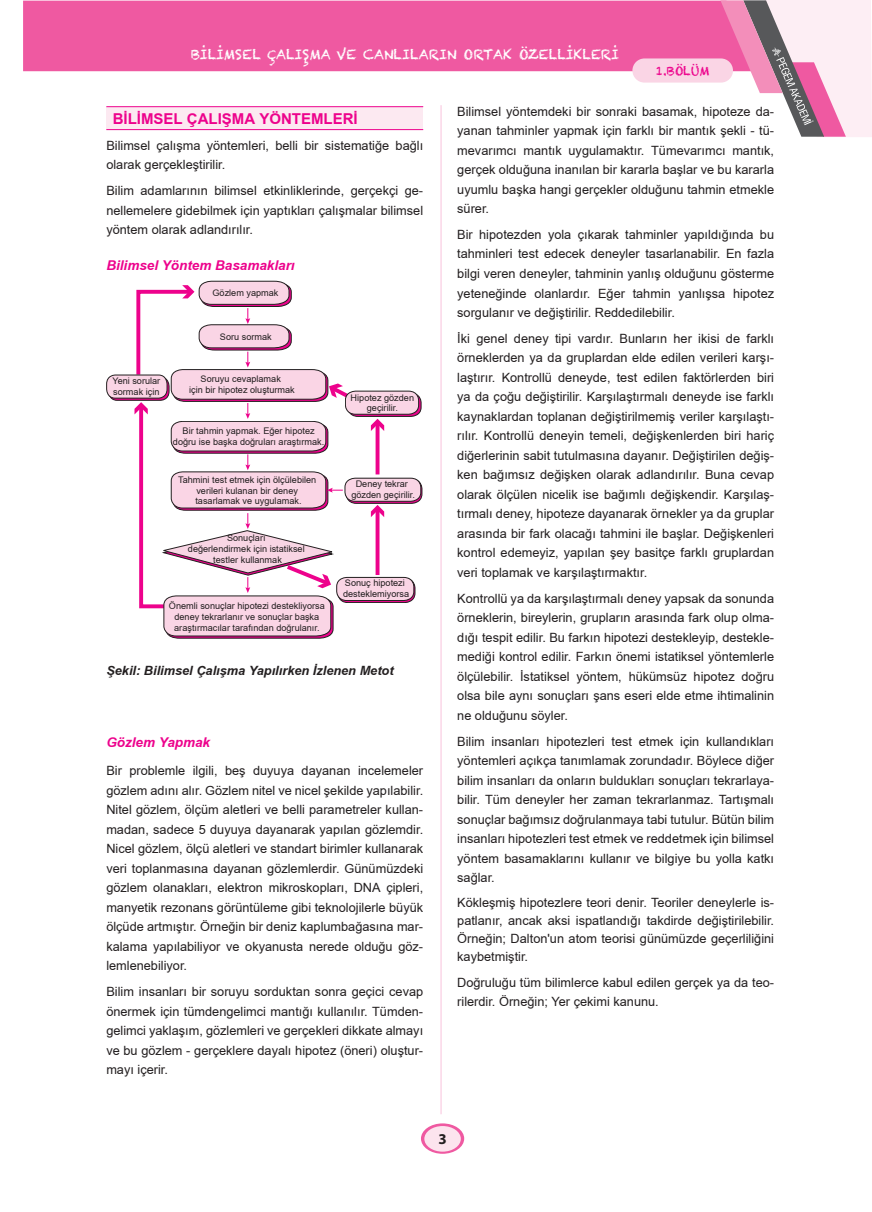
<style>
.page{position:relative;width:872px;height:1212px;background:#fff}
.page>*{position:absolute;margin:0;border:0;box-sizing:border-box;transform-origin:0 0}
.baslik_2{font:700 15px "TR Arial";color:#ed028c}
.t1{font:700 15px "Myriad Pro";color:#231f20}
.t2{font:13.5px "Chalkduster";color:#fff}
.baslik_3{font:italic 700 13.5px "TR Arial";color:#ed028c}
.METİN{font:12.75px/19.5px "TR Arial";color:#231f20;text-align:justify}
.METİN-2{font:italic 700 12.75px "TR Arial";color:#231f20}
.t3{font:12px "Chalkduster";color:#ed028c}
.t4{font:9.15px/10.9px "TR Arial";color:#231f20;text-align:center}
</style>
<div class="page">
<svg style="left:421px;top:1123px;width:43px;height:31px"></svg>
<div style="left:424px;top:1126px;width:37px;height:25px;background:#fce4ee;border-radius:50%"></div>
<hr style="left:440px;top:105px;width:2px;height:1009px;background:#ef59a1">
<div style="left:23px;top:1px;width:697px;height:70px;background:#ef59a1"></div>
<svg style="left:720px;top:0;width:152px;height:137px"></svg>
<div style="left:632px;top:58px;width:101px;height:25px;background:#fad5e5;border-radius:12px"></div>
<div style="left:106px;top:107px;width:317px;height:23px;background:#fce9f1"></div>
<hr style="left:106px;top:106px;width:317px;height:1px;background:#ed028c">
<hr style="left:106px;top:129px;width:317px;height:1px;background:#ed028c">
<svg style="left:346px;top:479px;width:76px;height:24px"></svg>
<div style="left:346px;top:479px;width:76px;height:25px;border:1px solid #231f20;border-radius:10px"></div>
<div style="left:345px;top:478px;width:76px;height:23px;background:#fad5e5;border-radius:10px"></div>
<div style="left:345px;top:478px;width:76px;height:24px;border:1px solid #231f20;border-radius:10px"></div>
<svg style="left:134px;top:281px;width:250px;height:357px"></svg>
<svg style="left:338px;top:578px;width:77px;height:24px"></svg>
<div style="left:337px;top:578px;width:78px;height:25px;border:1px solid #231f20;border-radius:10px"></div>
<div style="left:337px;top:577px;width:77px;height:23px;background:#fad5e5;border-radius:10px"></div>
<div style="left:336px;top:577px;width:78px;height:24px;border:1px solid #231f20;border-radius:10px"></div>
<svg style="left:348px;top:393px;width:73px;height:23px"></svg>
<div style="left:347px;top:393px;width:74px;height:24px;border:1px solid #231f20;border-radius:10px"></div>
<div style="left:345px;top:391px;width:73px;height:23px;background:#fad5e5;border-radius:10px"></div>
<div style="left:345px;top:391px;width:74px;height:23px;border:1px solid #231f20;border-radius:10px"></div>
<svg style="left:109px;top:377px;width:60px;height:23px"></svg>
<div style="left:108px;top:377px;width:61px;height:24px;border:1px solid #231f20;border-radius:9px"></div>
<div style="left:107px;top:375px;width:60px;height:23px;background:#fad5e5;border-radius:9px"></div>
<div style="left:106px;top:375px;width:61px;height:23px;border:1px solid #231f20;border-radius:9px"></div>
<p class="t2" style="left:191px;top:46px;width:429px">BİLİMSEL ÇALIŞMA VE CANLILARIN ORTAK ÖZELLİKLERİ</p>
<p class="t3" style="left:656px;top:64px;width:55px">1.BÖLÜM</p>
<p class="baslik_2" style="left:113px;top:108px;width:247px">BİLİMSEL ÇALIŞMA YÖNTEMLERİ</p>
<p class="METİN" style="left:106px;top:136px;width:318px">Bilimsel çalışma yöntemleri, belli bir sistematiğe bağlı olarak gerçekleştirilir.</p>
<p class="METİN" style="left:106px;top:181px;width:318px">Bilim adamlarının bilimsel etkinliklerinde, gerçekçi ge&shy;nellemelere gidebilmek için yaptıkları çalışmalar bilimsel yöntem olarak adlandırılır.</p>
<p class="baslik_3" style="left:106px;top:256px;width:190px">Bilimsel Yöntem Basamakları</p>
<p class="t4" style="left:212px;top:287px;width:68px">Gözlem yapmak</p>
<p class="t4" style="left:220px;top:331px;width:53px">Soru sormak</p>
<p class="t4" style="left:189px;top:373px;width:107px">Soruyu cevaplamak<br>için bir hipotez oluşturmak</p>
<p class="t4" style="left:173px;top:425px;width:153px">Bir tahmin yapmak. Eğer hipotez doğru ise başka doğruları araştırmak.</p>
<p class="t4" style="left:178px;top:474px;width:140px">Tahmini test etmek için ölçülebilen verileri kulanan bir deney tasarlamak ve uygulamak.</p>
<p class="t4" style="left:188px;top:533px;width:118px">Sonuçları<br>değerlendirmek için istatiksel testler kullanmak</p>
<p class="t4" style="left:169px;top:600px;width:157px">Önemli sonuçlar hipotezi destekliyorsa deney tekrarlanır ve sonuçlar başka araştırmacılar tarafından doğrulanır.</p>
<p class="t4" style="left:112px;top:376px;width:49px;text-align:left">Yeni sorular sormak için</p>
<p class="t4" style="left:350px;top:392px;width:65px">Hipotez gözden geçirilir.</p>
<p class="t4" style="left:351px;top:478px;width:65px">Deney tekrar gözden geçirilir.</p>
<p class="t4" style="left:343px;top:577px;width:68px;text-align:left">Sonuç hipotezi desteklemiyorsa</p>
<p class="METİN-2" style="left:106px;top:661px;width:289px">Şekil: Bilimsel Çalışma Yapılırken İzlenen Metot</p>
<p class="baslik_3" style="left:106px;top:733px;width:105px">Gözlem Yapmak</p>
<p class="METİN" style="left:106px;top:761px;width:318px">Bir problemle ilgili, beş duyuya dayanan incelemeler gözlem adını alır. Gözlem nitel ve nicel şekilde yapılabilir.<br>Nitel gözlem, ölçüm aletleri ve belli parametreler kullan&shy;madan, sadece 5 duyuya dayanarak yapılan gözlemdir.<br>Nicel gözlem, ölçü aletleri ve standart birimler kullanarak veri toplanmasına dayanan gözlemlerdir. Günümüzdeki gözlem olanakları, elektron mikroskopları, DNA çipleri, manyetik rezonans görüntüleme gibi teknolojilerle büyük ölçüde artmıştır. Örneğin bir deniz kaplumbağasına mar&shy;kalama yapılabiliyor ve okyanusta nerede olduğu göz&shy;lemlenebiliyor.</p>
<p class="METİN" style="left:106px;top:982px;width:318px">Bilim insanları bir soruyu sorduktan sonra geçici cevap önermek için tümdengelimci mantığı kullanılır. Tümden&shy;gelimci yaklaşım, gözlemleri ve gerçekleri dikkate almayı ve bu gözlem - gerçeklere dayalı hipotez (öneri) oluştur&shy;mayı içerir.</p>
<p class="METİN" style="left:457px;top:101px;width:318px">Bilimsel yöntemdeki bir sonraki basamak, hipoteze da&shy;yanan tahminler yapmak için farklı bir mantık şekli - tü&shy;mevarımcı mantık uygulamaktır. Tümevarımcı mantık, gerçek olduğuna inanılan bir kararla başlar ve bu kararla uyumlu başka hangi gerçekler olduğunu tahmin etmekle sürer.</p>
<p class="METİN" style="left:457px;top:225px;width:318px">Bir hipotezden yola çıkarak tahminler yapıldığında bu tahminleri test edecek deneyler tasarlanabilir. En fazla bilgi veren deneyler, tahminin yanlış olduğunu gösterme yeteneğinde olanlardır. Eğer tahmin yanlışsa hipotez sorgulanır ve değiştirilir. Reddedilebilir.</p>
<p class="METİN" style="left:457px;top:329px;width:318px">İki genel deney tipi vardır. Bunların her ikisi de farklı örneklerden ya da gruplardan elde edilen verileri karşı&shy;laştırır. Kontrollü deneyde, test edilen faktörlerden biri ya da çoğu değiştirilir. Karşılaştırmalı deneyde ise farklı kaynaklardan toplanan değiştirilmemiş veriler karşılaştı&shy;rılır. Kontrollü deneyin temeli, değişkenlerden biri hariç diğerlerinin sabit tutulmasına dayanır. Değiştirilen değiş&shy;ken bağımsız değişken olarak adlandırılır. Buna cevap olarak ölçülen nicelik ise bağımlı değişkendir. Karşılaş&shy;tırmalı deney, hipoteze dayanarak örnekler ya da gruplar arasında bir fark olacağı tahmini ile başlar. Değişkenleri kontrol edemeyiz, yapılan şey basitçe farklı gruplardan veri toplamak ve karşılaştırmaktır.</p>
<p class="METİN" style="left:457px;top:588px;width:318px">Kontrollü ya da karşılaştırmalı deney yapsak da sonunda örneklerin, bireylerin, grupların arasında fark olup olma&shy;dığı tespit edilir. Bu farkın hipotezi destekleyip, destekle&shy;mediği kontrol edilir. Farkın önemi istatiksel yöntemlerle ölçülebilir. İstatiksel yöntem, hükümsüz hipotez doğru olsa bile aynı sonuçları şans eseri elde etme ihtimalinin ne olduğunu söyler.</p>
<p class="METİN" style="left:457px;top:731px;width:318px">Bilim insanları hipotezleri test etmek için kullandıkları yöntemleri açıkça tanımlamak zorundadır. Böylece diğer bilim insanları da onların buldukları sonuçları tekrarlaya&shy;bilir. Tüm deneyler her zaman tekrarlanmaz. Tartışmalı sonuçlar bağımsız doğrulanmaya tabi tutulur. Bütün bilim insanları hipotezleri test etmek ve reddetmek için bilimsel yöntem basamaklarını kullanır ve bilgiye bu yolla katkı sağlar.</p>
<p class="METİN" style="left:457px;top:893px;width:318px;line-height:18px">Kökleşmiş hipotezlere teori denir. Teoriler deneylerle is&shy;patlanır, ancak aksi ispatlandığı takdirde değiştirilebilir.<br>Örneğin; Dalton'un atom teorisi günümüzde geçerliliğini kaybetmiştir.</p>
<p class="METİN" style="left:457px;top:972px;width:318px">Doğruluğu tüm bilimlerce kabul edilen gerçek ya da teo&shy;rilerdir. Örneğin; Yer çekimi kanunu.</p>
<p class="t1" style="left:438px;top:1129px;width:10px">3</p>
</div>
